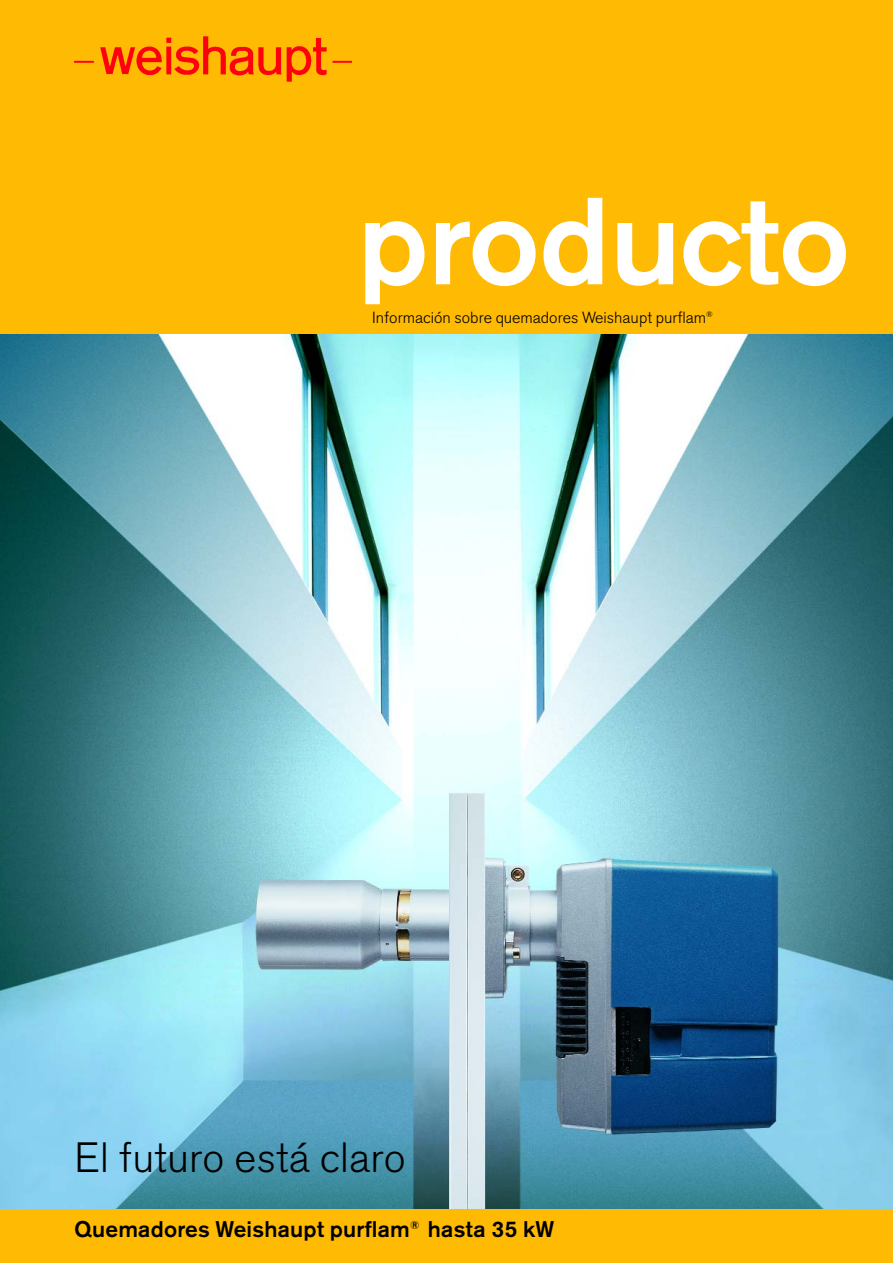
<style>
.page{position:relative;width:893px;height:1263px;background:#fff}
.page>*{position:absolute;margin:0;border:0;box-sizing:border-box;transform-origin:0 0}
.t1{font:500 122.55px "Akzidenz Grotesk BE";letter-spacing:-.005em;color:#fff}
.t2{font:300 42px "Akzidenz Grotesk BE";letter-spacing:.005em;color:#000}
.t3{font:500 22.5px "Akzidenz Grotesk BE";letter-spacing:.01em;color:#000}
.t4{font:300 16.05px "Akzidenz Grotesk BE";color:#000}
</style>
<div class="page">
<div style="left:0;top:0;width:892px;height:1263px;background:#ffba04"></div>
<img style="left:0;top:335px;width:892px;height:874px">
<img style="left:74px;top:36px;width:277px;height:46px">
<h1 class="t1" style="left:357px;top:198px;width:494px">producto</h1>
<p class="t4" style="left:372px;top:311px;width:342px">Información sobre quemadores Weishaupt purflam<sup>®</sup></p>
<h2 class="t2" style="left:74px;top:1143px;width:333px">El futuro está claro</h2>
<h3 class="t3" style="left:74px;top:1221px;width:481px">Quemadores Weishaupt purflam<sup>®</sup> hasta 35 kW</h3>
</div>
